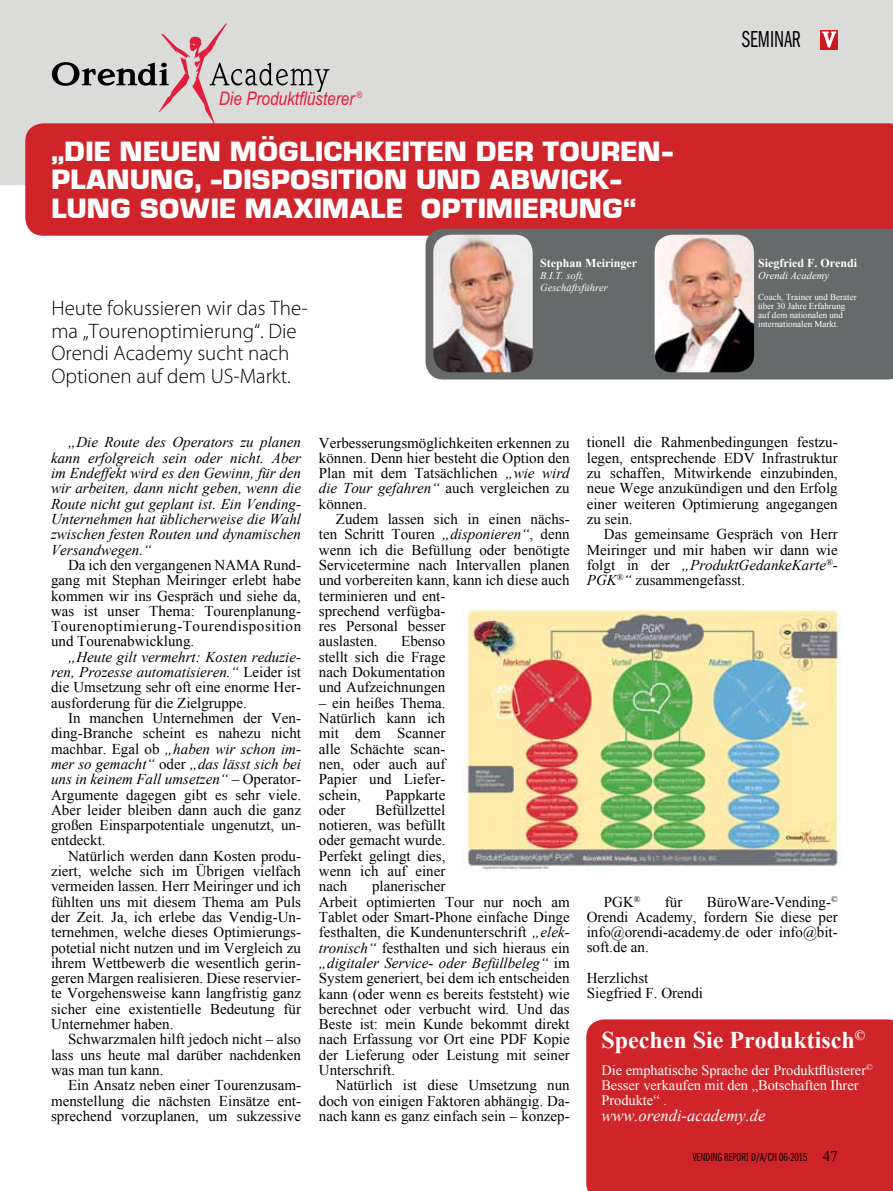
<style>
.page{position:relative;width:893px;height:1191px;background:#fff}
.page>*{position:absolute;margin:0;border:0;box-sizing:border-box;transform-origin:0 0}
.t1{font:27px/28.5px "Eural DB Bold";color:#fff}
.t2{font:27px "ITC Franklin Gothic Std Bk Cp";color:#000;scale:.85 1}
.t3{font:700 24px "Times New Roman";color:#fff}
.t4{font:24px "ITC Franklin Gothic Std Bk Cp";color:#000;scale:.85 1}
.t5{font:300 21px/22.5px "Myriad Pro";color:#000}
.t6{font:italic 18.75px "Arial Narrow";color:#e31d3c}
.t7{font:italic 16.5px "Times New Roman";color:#fff}
.t8{font:15px/15.3px "Times New Roman";color:#000;text-align:justify}
.t9{font:italic 15px/15.3px "Times New Roman";color:#000;text-align:justify}
.t10{font:14.4px/15px "Times New Roman";color:#fff}
.t11{font:700 12px "Times New Roman";color:#fff}
.t12{font:12px "ITC Franklin Gothic Std Bk Cp";color:#000;scale:.85 1}
.t13{font:italic 10.5px/12px "Times New Roman";color:#fff}
.t14{font:9px/9px "Times New Roman";color:#fff}
.s1{font-style:italic}
</style>
<div class="page">
<div style="left:586px;top:1019px;width:307px;height:172px;background:#cf2429"></div>
<div style="left:1px;top:0;width:892px;height:185px;background:#dbdcda"></div>
<div style="left:25px;top:123px;width:868px;height:113px;background:#cf2429"></div>
<svg style="left:52px;top:23px;width:278px;height:101px"></svg>
<div style="left:820px;top:30px;width:18px;height:19px;background:#ce171e"></div>
<svg style="left:821px;top:31px;width:15px;height:17px"></svg>
<img style="left:462px;top:608px;width:380px;height:262px">
<div style="left:425px;top:229px;width:468px;height:150px;background:#676a6a"></div>
<img style="left:655px;top:235px;width:99px;height:137px">
<img style="left:433px;top:235px;width:100px;height:137px">
<p class="t6" style="left:219px;top:85px;width:145px">Die Produktflüsterer <sup>®</sup></p>
<h1 class="t1" style="left:51px;top:137px;width:624px">„DIE NEUEN MÖGLICHKEITEN DER TOUREN-<br>PLANUNG, -DISPOSITION UND ABWICK-<br>LUNG SOWIE MAXIMALE OPTIMIERUNG“</h1>
<h3 class="t5" style="left:51px;top:296px;width:258px">Heute fokussieren wir das The&shy;ma „Tourenoptimierung“. Die<br>Orendi Academy sucht nach<br>Optionen auf dem US-Markt.</h3>
<p class="t11" style="left:540px;top:254px;width:98px">Stephan Meiringer</p>
<p class="t13" style="left:540px;top:269px;width:69px">B.I.T. soft,<br>Geschäftsführer</p>
<h2 class="t4" style="left:742px;top:26px;width:71px">SEMINAR</h2>
<h1 class="t2" style="left:753px;top:25px;width:59px">MARKT</h1>
<p class="t11" style="left:758px;top:254px;width:100px">Siegfried F. Orendi</p>
<p class="t13" style="left:758px;top:269px;width:72px">Orendi Academy</p>
<p class="t14" style="left:758px;top:292px;width:100px">Coach, Trainer und Berater über 30 Jahre Erfahrung auf dem nationalen und internationalen Markt.</p>
<p class="t9" style="left:51px;top:434px;width:252px;text-indent:17px">„Die Route des Operators zu planen kann erfolgreich sein oder nicht. Aber im Endeffekt wird es den Gewinn, für den wir arbeiten, dann nicht geben, wenn die Route nicht gut geplant ist. Ein Vending-Unternehmen hat üblicherweise die Wahl zwischen festen Routen und dynamischen Versandwegen.“</p>
<p class="t8" style="left:51px;top:557px;width:252px;text-indent:17px">Da ich den vergangenen NAMA Rund&shy;gang mit Stephan Meiringer erlebt habe kommen wir ins Gespräch und siehe da, was ist unser Thema: Tourenplanung-Tourenoptimierung-Tourendisposition und Tourenabwicklung.</p>
<p class="t8" style="left:51px;top:649px;width:252px;text-indent:17px"><span class="s1">„Heute gilt vermehrt: Kosten reduzie&shy;ren, Prozesse automatisieren.“</span> Leider ist die Umsetzung sehr oft eine enorme Her&shy;ausforderung für die Zielgruppe.</p>
<p class="t8" style="left:51px;top:710px;width:252px;text-indent:17px">In manchen Unternehmen der Ven&shy;ding-Branche scheint es nahezu nicht machbar. Egal ob <span class="s1">„haben wir schon im&shy;mer so gemacht“</span> oder <span class="s1">„das lässt sich bei uns in keinem Fall umsetzen“</span> – Operator-Argumente dagegen gibt es sehr viele.<br>Aber leider bleiben dann auch die ganz großen Einsparpotentiale ungenutzt, un&shy;entdeckt.</p>
<p class="t8" style="left:51px;top:848px;width:252px;text-indent:17px">Natürlich werden dann Kosten produ&shy;ziert, welche sich im Übrigen vielfach vermeiden lassen. Herr Meiringer und ich fühlten uns mit diesem Thema am Puls der Zeit. Ja, ich erlebe das Vendig-Un&shy;ternehmen, welche dieses Optimierungs&shy;potetial nicht nutzen und im Vergleich zu ihrem Wettbewerb die wesentlich gerin&shy;geren Margen realisieren. Diese reservier&shy;te Vorgehensweise kann langfristig ganz sicher eine existentielle Bedeutung für Unternehmer haben.</p>
<p class="t8" style="left:51px;top:1031px;width:252px;text-indent:17px">Schwarzmalen hilft jedoch nicht – also lass uns heute mal darüber nachdenken was man tun kann.</p>
<p class="t8" style="left:51px;top:1077px;width:252px;text-indent:17px">Ein Ansatz neben einer Tourenzusam&shy;menstellung die nächsten Einsätze ent&shy;sprechend vorzuplanen, um sukzessive</p>
<p class="t8" style="left:319px;top:434px;width:252px">Verbesserungsmöglichkeiten erkennen zu können. Denn hier besteht die Option den Plan mit dem Tatsächlichen <span class="s1">„wie wird die Tour gefahren“</span> auch vergleichen zu können.</p>
<p class="t8" style="left:319px;top:511px;width:252px;text-align:left;text-indent:17px">Zudem lassen sich in einen nächs&shy;ten Schritt Touren <span class="s1">„disponieren“</span>, denn wenn ich die Befüllung oder benötigte<br>Servicetermine nach Intervallen planen und vorbereiten kann, kann ich diese auch terminieren und ent-<br>sprechend verfügba-<br>res Personal besser<br>auslasten.</p>
<p class="t8" style="left:319px;top:633px;width:128px;text-indent:82px">Ebenso stellt sich die Frage nach Dokumentation und Aufzeichnungen</p>
<p class="t8" style="left:319px;top:695px;width:128px">– ein heißes Thema.<br>Natürlich kann ich mit dem Scanner alle Schächte scan&shy;nen, oder auch auf Papier und Liefer&shy;schein,</p>
<p class="t8" style="left:385px;top:786px;width:61px">Pappkarte</p>
<p class="t8" style="left:319px;top:802px;width:128px;text-indent:57px">Befüllzettel notieren, was befüllt oder gemacht wurde.<br>Perfekt gelingt dies, wenn ich auf einer nach</p>
<p class="t8" style="left:319px;top:802px;width:28px">oder</p>
<p class="t8" style="left:319px;top:878px;width:252px;text-align:left;text-indent:53px">planerischer<br>Arbeit optimierten Tour nur noch am Tablet oder Smart-Phone einfache Dinge festhalten, die Kundenunterschrift <span class="s1">„elek&shy;tronisch“</span> festhalten und sich hieraus ein <span class="s1">„digitaler Service- oder Befüllbeleg“</span> im System generiert, bei dem ich entscheiden kann (oder wenn es bereits feststeht) wie berechnet oder verbucht wird. Und das Beste ist: mein Kunde bekommt direkt nach Erfassung vor Ort eine PDF Kopie der Lieferung oder Leistung mit seiner Unterschrift.</p>
<p class="t8" style="left:319px;top:1077px;width:252px;text-indent:17px">Natürlich ist diese Umsetzung nun doch von einigen Faktoren abhängig. Da&shy;nach kann es ganz einfach sein – konzep-</p>
<p class="t8" style="left:587px;top:434px;width:252px">tionell die Rahmenbedingungen festzu&shy;legen, entsprechende EDV Infrastruktur zu schaffen, Mitwirkende einzubinden, neue Wege anzukündigen und den Erfolg einer weiteren Optimierung angegangen zu sein.</p>
<p class="t8" style="left:587px;top:526px;width:252px;text-indent:17px">Das gemeinsame Gespräch von Herr Meiringer und mir haben wir dann wie folgt in der <span class="s1">„ProduktGedankeKarte</span><sup>®</sup><span class="s1">- PGK</span><sup>®</sup><span class="s1">“</span> zusammengefasst.</p>
<p class="t8" style="left:587px;top:893px;width:252px;text-indent:120px">BüroWare-Vending-<sup>© </sup>Orendi Academy, fordern Sie diese per info@orendi-academy.de oder info@bit&shy;soft.de an.</p>
<p class="t8" style="left:587px;top:970px;width:118px">Herzlichst<br>Siegfried F. Orendi</p>
<p class="t8" style="left:604px;top:893px;width:38px">PGK<sup>®</sup></p>
<p class="t8" style="left:665px;top:893px;width:19px">für</p>
<h2 class="t3" style="left:601px;top:1023px;width:265px">Spechen Sie Produktisch<sup>©</sup></h2>
<p class="t10" style="left:601px;top:1062px;width:273px">Die emphatische Sprache der Produktflüsterer<sup>©<br></sup>Besser verkaufen mit den „Botschaften Ihrer<br>Produkte“ .</p>
<p class="t7" style="left:601px;top:1103px;width:166px">www.orendi-academy.de</p>
<p class="t12" style="left:693px;top:1150px;width:137px">VENDING REPORT D/A/CH 06-2015</p>
<p class="t8" style="left:823px;top:1148px;width:16px">47</p>
</div>
